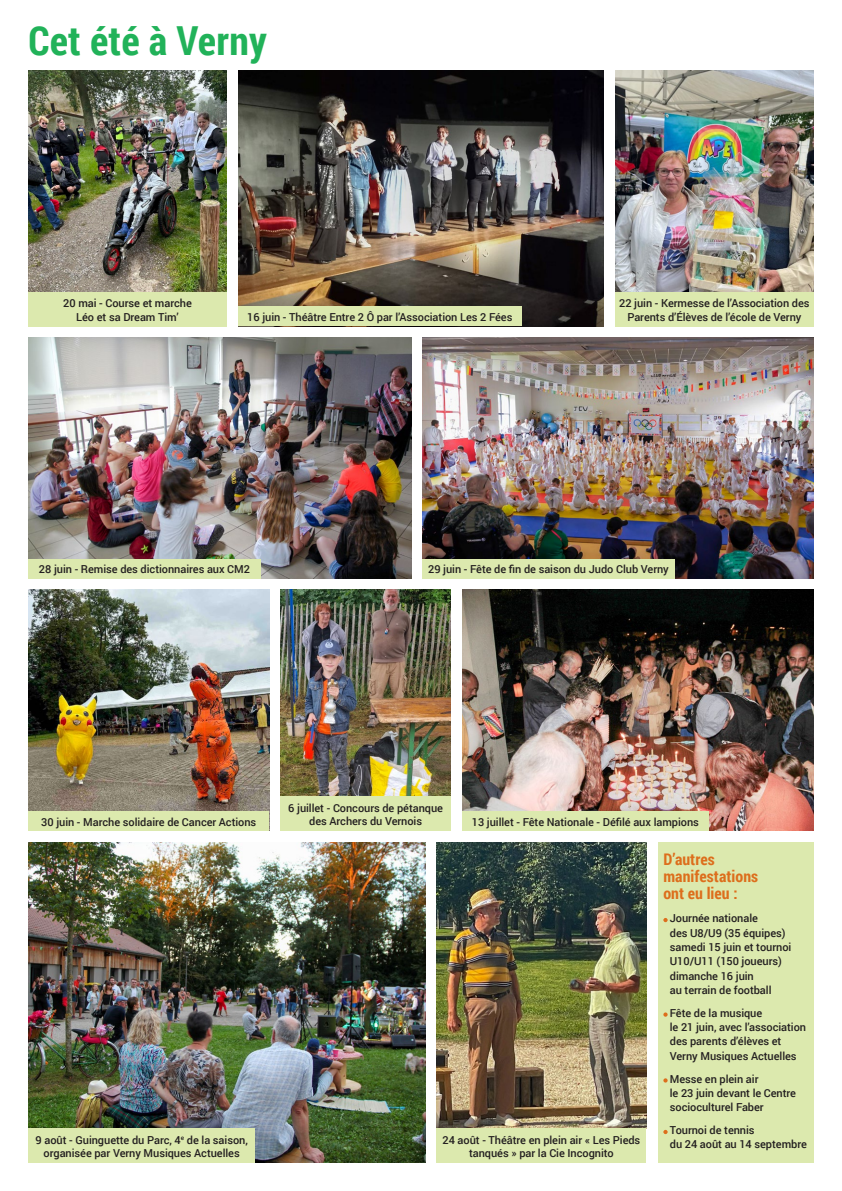
<style>
.page{position:relative;width:842px;height:1191px;background:#fff}
.page>*{position:absolute;margin:0;border:0;box-sizing:border-box;transform-origin:0 0}
.titre_orange{font:700 40px "Roboto Condensed";letter-spacing:.005em;color:#21b259}
.titre_orange-2{font:700 16px/17.3px "Roboto Condensed";letter-spacing:.005em;color:#dd6e1c}
.texte_gras{font:500 11px/14.3px "Roboto";letter-spacing:-.005em;color:#231f20}
</style>
<div class="page">
<img style="left:462px;top:590px;width:352px;height:241px">
<img style="left:238px;top:71px;width:366px;height:255px">
<img style="left:28px;top:71px;width:199px;height:221px">
<img style="left:615px;top:71px;width:199px;height:221px">
<img style="left:28px;top:337px;width:383px;height:241px">
<img style="left:422px;top:337px;width:392px;height:241px">
<img style="left:28px;top:590px;width:241px;height:221px">
<img style="left:281px;top:590px;width:170px;height:207px">
<img style="left:28px;top:842px;width:397px;height:320px">
<img style="left:437px;top:842px;width:209px;height:286px">
<div style="left:28px;top:292px;width:199px;height:34px;background:#dce9ae"></div>
<div style="left:28px;top:558px;width:233px;height:20px;background:#dce9ae"></div>
<div style="left:28px;top:811px;width:241px;height:20px;background:#dce9ae"></div>
<div style="left:28px;top:1128px;width:227px;height:34px;background:#dce9ae"></div>
<div style="left:437px;top:1128px;width:209px;height:34px;background:#dce9ae"></div>
<div style="left:462px;top:811px;width:247px;height:20px;background:#dce9ae"></div>
<div style="left:281px;top:797px;width:170px;height:34px;background:#dce9ae"></div>
<div style="left:422px;top:558px;width:253px;height:20px;background:#dce9ae"></div>
<div style="left:238px;top:306px;width:284px;height:20px;background:#dce9ae"></div>
<div style="left:615px;top:292px;width:199px;height:34px;background:#dce9ae"></div>
<div style="left:658px;top:842px;width:156px;height:320px;background:#dce9ae"></div>
<svg style="left:663px;top:918px;width:5px;height:4px"></svg>
<svg style="left:663px;top:1012px;width:5px;height:4px"></svg>
<svg style="left:663px;top:1078px;width:5px;height:4px"></svg>
<svg style="left:663px;top:1129px;width:5px;height:5px"></svg>
<p class="titre_orange" style="left:28px;top:13px;width:240px">Cet été à Verny</p>
<p class="texte_gras" style="left:63px;top:296px;width:130px">20 mai - Course et marche</p>
<p class="texte_gras" style="left:76px;top:309px;width:104px">Léo et sa Dream Tim’</p>
<p class="texte_gras" style="left:247px;top:309px;width:267px">16 juin - Théâtre Entre 2 Ô par l’Association Les 2 Fées</p>
<p class="texte_gras" style="left:619px;top:296px;width:192px;line-height:13.5px;text-align:center">22 juin - Kermesse de l’Association des<br>Parents d’Élèves de l’école de Verny</p>
<p class="texte_gras" style="left:39px;top:562px;width:213px">28 juin - Remise des dictionnaires aux CM2</p>
<p class="texte_gras" style="left:428px;top:562px;width:242px">29 juin - Fête de fin de saison du Judo Club Verny</p>
<p class="texte_gras" style="left:41px;top:814px;width:217px">30 juin - Marche solidaire de Cancer Actions</p>
<p class="texte_gras" style="left:36px;top:1132px;width:214px">9 août - Guinguette du Parc, 4<sup>e</sup> de la saison,</p>
<p class="texte_gras" style="left:44px;top:1145px;width:198px">organisée par Verny Musiques Actuelles</p>
<p class="texte_gras" style="left:288px;top:800px;width:156px;line-height:13.5px;text-align:center">6 juillet - Concours de pétanque des Archers du Vernois</p>
<p class="texte_gras" style="left:472px;top:814px;width:229px">13 juillet - Fête Nationale - Défilé aux lampions</p>
<p class="texte_gras" style="left:442px;top:1132px;width:199px;line-height:13.5px;text-align:center">24 août - Théâtre en plein air « Les Pieds tanqués » par la Cie Incognito</p>
<p class="titre_orange-2" style="left:663px;top:849px;width:96px">D’autres manifestations ont eu lieu :</p>
<p class="texte_gras" style="left:670px;top:910px;width:123px">Journée nationale<br>des U8/U9 (35 équipes) samedi 15 juin et tournoi<br>U10/U11 (150 joueurs) dimanche 16 juin<br>au terrain de football</p>
<p class="texte_gras" style="left:670px;top:1005px;width:138px">Fête de la musique<br>le 21 juin, avec l’association des parents d’élèves et<br>Verny Musiques Actuelles</p>
<p class="texte_gras" style="left:670px;top:1071px;width:128px">Messe en plein air<br>le 23 juin devant le Centre socioculturel Faber</p>
<p class="texte_gras" style="left:670px;top:1122px;width:139px">Tournoi de tennis<br>du 24 août au 14 septembre</p>
</div>
